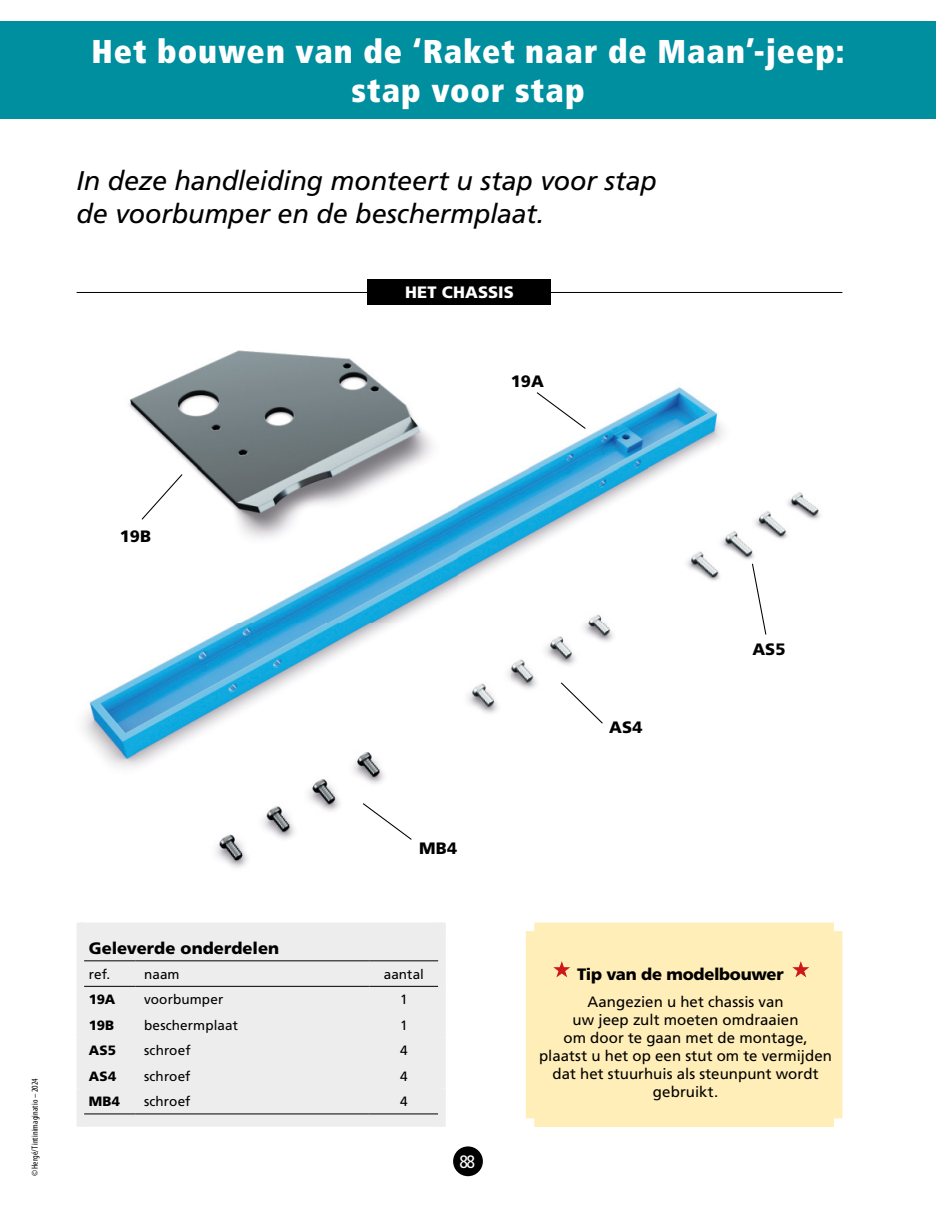
<style>
.page{position:relative;width:936px;height:1212px;background:#fff}
.page>*{position:absolute;margin:0;border:0;box-sizing:border-box;transform-origin:0 0}
.t1{font:900 condensed 33px/39.6px "Frutiger LT Std";letter-spacing:.03em;color:#fff;text-align:center}
.t2{font:italic 27px/33px "Frutiger LT Std";letter-spacing:-.005em;color:#000}
.t3{font:condensed 18px "Frutiger LT Std";color:#fff}
.t4{font:900 16.5px "Frutiger LT Std";letter-spacing:-.005em;color:#000}
.t5{font:900 16.5px "Frutiger LT Std";letter-spacing:.005em;color:#fff}
.t6{font:900 16.5px "Frutiger LT Std";color:#020203}
.t7{font:15px/18px "Frutiger LT Std";letter-spacing:.005em;color:#000;text-align:center}
.t8{font:13.5px "Frutiger LT Std";letter-spacing:.005em;color:#000}
.t9{font:900 13.5px "Frutiger LT Std";letter-spacing:.02em;color:#000}
.t10{font:condensed 9px "Myriad Pro";letter-spacing:.02em;color:#000}
</style>
<div class="page">
<div style="left:0;top:21px;width:935px;height:98px;background:#008f9f"></div>
<img style="left:83px;top:350px;width:737px;height:518px">
<svg style="left:140px;top:473px;width:627px;height:368px"></svg>
<svg style="left:535px;top:391px;width:51px;height:39px"></svg>
<hr style="left:77px;top:292px;width:765px;height:1px;background:#000">
<div style="left:367px;top:279px;width:184px;height:26px;background:#000"></div>
<div style="left:84px;top:923px;width:354px;height:204px;background:#ededed"></div>
<div style="left:438px;top:922px;width:7px;height:13px;background:#ededed"></div>
<div style="left:438px;top:935px;width:7px;height:26px;background:#ededed"></div>
<hr style="left:84px;top:960px;width:52px;height:1px;background:#000">
<hr style="left:136px;top:960px;width:233px;height:1px;background:#000">
<hr style="left:369px;top:960px;width:69px;height:1px;background:#000">
<hr style="left:84px;top:986px;width:52px;height:1px;background:#000">
<hr style="left:136px;top:986px;width:233px;height:1px;background:#000">
<hr style="left:369px;top:986px;width:69px;height:1px;background:#000">
<hr style="left:84px;top:1113px;width:52px;height:1px;background:#000">
<hr style="left:136px;top:1113px;width:233px;height:1px;background:#000">
<hr style="left:369px;top:1113px;width:69px;height:1px;background:#000">
<div style="left:77px;top:922px;width:7px;height:13px;background:#ededed"></div>
<div style="left:77px;top:935px;width:7px;height:26px;background:#ededed"></div>
<div style="left:77px;top:961px;width:7px;height:25px;background:#ededed"></div>
<div style="left:438px;top:961px;width:7px;height:25px;background:#ededed"></div>
<div style="left:77px;top:986px;width:7px;height:26px;background:#ededed"></div>
<div style="left:438px;top:986px;width:7px;height:26px;background:#ededed"></div>
<div style="left:77px;top:1012px;width:7px;height:25px;background:#ededed"></div>
<div style="left:438px;top:1012px;width:7px;height:25px;background:#ededed"></div>
<div style="left:77px;top:1037px;width:7px;height:26px;background:#ededed"></div>
<div style="left:438px;top:1037px;width:7px;height:26px;background:#ededed"></div>
<div style="left:77px;top:1063px;width:7px;height:25px;background:#ededed"></div>
<div style="left:438px;top:1063px;width:7px;height:25px;background:#ededed"></div>
<div style="left:77px;top:1088px;width:7px;height:26px;background:#ededed"></div>
<div style="left:438px;top:1088px;width:7px;height:26px;background:#ededed"></div>
<div style="left:77px;top:1114px;width:7px;height:13px;background:#ededed"></div>
<div style="left:438px;top:1114px;width:7px;height:13px;background:#ededed"></div>
<div style="left:526px;top:922px;width:316px;height:205px;background:#ffeeb7"></div>
<svg style="left:553px;top:961px;width:17px;height:16px"></svg>
<svg style="left:792px;top:961px;width:17px;height:16px"></svg>
<div style="left:453px;top:1146px;width:30px;height:30px;background:#000;border-radius:50%"></div>
<h1 class="t1" style="left:91px;top:31px;width:754px">Het bouwen van de ‘Raket naar de Maan’-jeep: stap voor stap</h1>
<h2 class="t2" style="left:77px;top:165px;width:582px">In deze handleiding monteert u stap voor stap de voorbumper en de beschermplaat.</h2>
<p class="t5" style="left:405px;top:282px;width:110px">HET CHASSIS</p>
<p class="t6" style="left:510px;top:371px;width:35px">19A</p>
<p class="t6" style="left:120px;top:526px;width:33px">19B</p>
<p class="t10" style="left:30px;top:1176px;width:99px;rotate:-90deg">©Hergé/Tintinimaginatio – 2024</p>
<p class="t4" style="left:419px;top:839px;width:40px">MB4</p>
<p class="t4" style="left:89px;top:938px;width:192px">Geleverde onderdelen</p>
<p class="t8" style="left:89px;top:966px;width:23px">ref.</p>
<p class="t8" style="left:144px;top:966px;width:37px">naam</p>
<p class="t8" style="left:384px;top:966px;width:42px">aantal</p>
<p class="t9" style="left:89px;top:991px;width:28px">19A</p>
<p class="t8" style="left:144px;top:992px;width:81px">voorbumper</p>
<p class="t8" style="left:400px;top:992px;width:9px">1</p>
<p class="t9" style="left:89px;top:1017px;width:27px">19B</p>
<p class="t8" style="left:144px;top:1017px;width:95px">beschermplaat</p>
<p class="t8" style="left:400px;top:1017px;width:9px">1</p>
<p class="t9" style="left:89px;top:1042px;width:29px">AS5</p>
<p class="t8" style="left:144px;top:1042px;width:48px">schroef</p>
<p class="t8" style="left:400px;top:1042px;width:9px">4</p>
<p class="t9" style="left:89px;top:1068px;width:29px">AS4</p>
<p class="t8" style="left:144px;top:1068px;width:48px">schroef</p>
<p class="t8" style="left:400px;top:1068px;width:9px">4</p>
<p class="t9" style="left:89px;top:1093px;width:33px">MB4</p>
<p class="t8" style="left:144px;top:1093px;width:48px">schroef</p>
<p class="t8" style="left:400px;top:1093px;width:9px">4</p>
<p class="t3" style="left:459px;top:1151px;width:17px">88</p>
<p class="t4" style="left:609px;top:717px;width:35px">AS4</p>
<p class="t6" style="left:752px;top:639px;width:35px">AS5</p>
<p class="t4" style="left:577px;top:964px;width:208px">Tip van de modelbouwer</p>
<p class="t7" style="left:539px;top:992px;width:294px">Aangezien u het chassis van<br>uw jeep zult moeten omdraaien<br>om door te gaan met de montage, plaatst u het op een stut om te vermijden dat het stuurhuis als steunpunt wordt gebruikt.</p>
</div>
